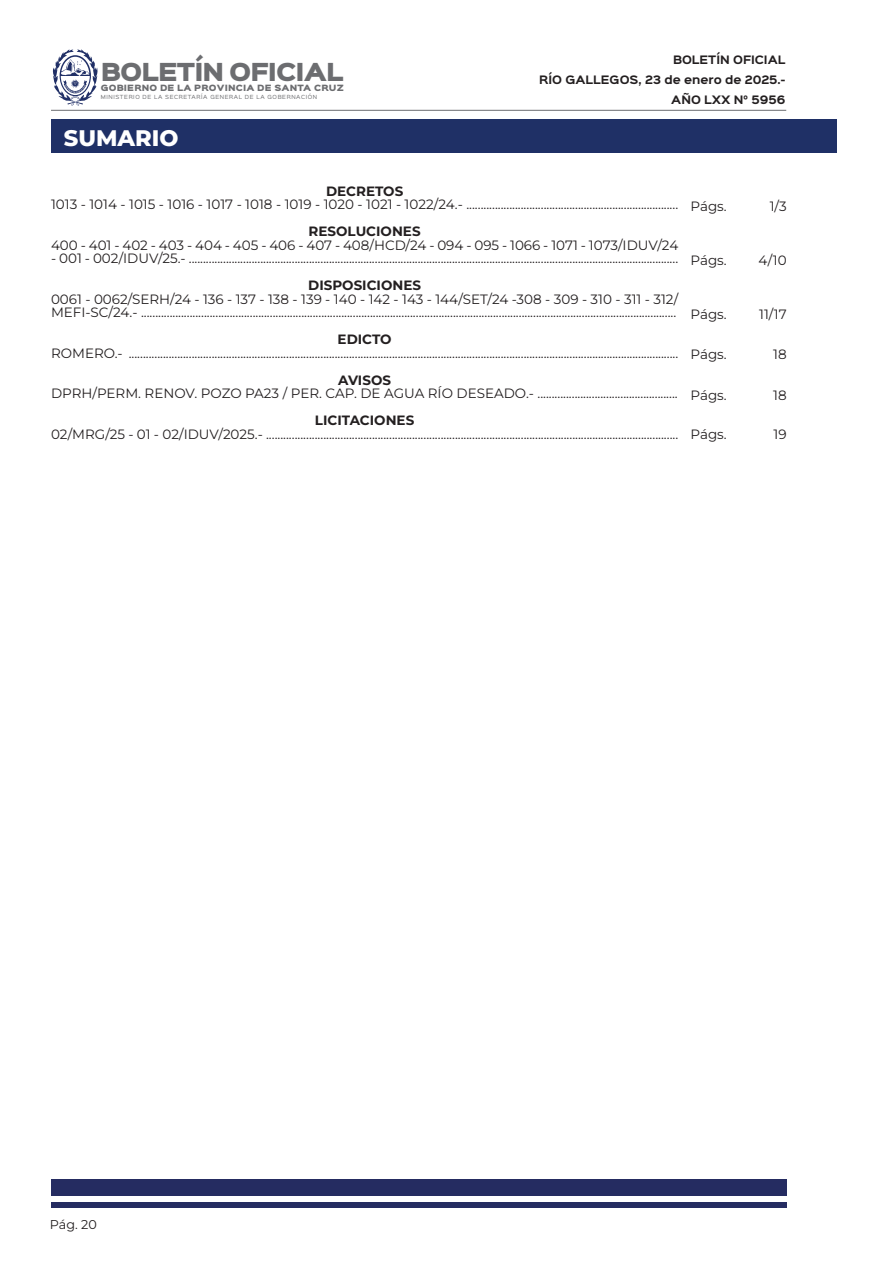
<style>
.page{position:relative;width:893px;height:1263px;background:#fff}
.page>*{position:absolute;margin:0;border:0;box-sizing:border-box;transform-origin:0 0}
.t1{font:800 22.5px "Montserrat";color:#fff}
.t2{font:22.35px "Sinkin Sans 900 X Black";letter-spacing:-.04em;color:#6c6d70}
.t3{font:13.5px/13.5px "Montserrat";color:#231f20}
.t4{font:700 13.5px "Montserrat";color:#231f20}
.t5{font:12.75px "Montserrat";color:#231f20}
.t6{font:700 10.5px/20px "Sinkin Sans 700";color:#231f20;text-align:right}
.t7{font:7.8px "Sinkin Sans 900 X Black";letter-spacing:.02em;color:#6c6d70}
.t8{font:5.1px "Sinkin Sans 400";letter-spacing:.12em;color:#6c6d70}
</style>
<div class="page">
<svg style="left:53px;top:49px;width:45px;height:57px"></svg>
<hr style="left:51px;top:110px;width:735px;height:1px;background:#6c6d70">
<div style="left:51px;top:119px;width:785px;height:33px;background:#1f3066"></div>
<div style="left:51px;top:1179px;width:736px;height:16px;background:#252c61"></div>
<div style="left:51px;top:1202px;width:736px;height:6px;background:#252c61"></div>
<h2 class="t2" style="left:101px;top:61px;width:244px">BOLETÍN OFICIAL</h2>
<p class="t7" style="left:101px;top:84px;width:245px">GOBIERNO DE LA PROVINCIA DE SANTA CRUZ</p>
<p class="t8" style="left:101px;top:93px;width:218px">MINISTERIO DE LA SECRETARÍA GENERAL DE LA GOBERNACIÓN</p>
<p class="t1" style="left:64px;top:123px;width:116px">SUMARIO</p>
<p class="t6" style="left:539px;top:50px;width:248px">BOLETÍN OFICIAL<br>RÍO GALLEGOS, 23 de enero de 2025.-<br>AÑO LXX N° 5956</p>
<p class="t4" style="left:326px;top:181px;width:79px">DECRETOS</p>
<p class="t3" style="left:51px;top:198px;width:629px">1013 - 1014 - 1015 - 1016 - 1017 - 1018 - 1019 - 1020 - 1021 - 1022/24.- ..........................................................................</p>
<p class="t4" style="left:309px;top:222px;width:113px">RESOLUCIONES</p>
<p class="t3" style="left:51px;top:238px;width:629px">400 - 401 - 402 - 403 - 404 - 405 - 406 - 407 - 408/HCD/24 - 094 - 095 - 1066 - 1071 - 1073/IDUV/24</p>
<p class="t3" style="left:51px;top:252px;width:629px">- 001 - 002/IDUV/25.- ...........................................................................................................................................................................</p>
<p class="t4" style="left:308px;top:276px;width:114px">DISPOSICIONES</p>
<p class="t3" style="left:51px;top:292px;width:629px">0061 - 0062/SERH/24 - 136 - 137 - 138 - 139 - 140 - 142 - 143 - 144/SET/24 -308 - 309 - 310 - 311 - 312/<br>MEFI-SC/24.- ...........................................................................................................................................................................................</p>
<p class="t4" style="left:338px;top:330px;width:56px">EDICTO</p>
<p class="t3" style="left:51px;top:346px;width:629px">ROMERO.- ................................................................................................................................................................................................</p>
<p class="t4" style="left:338px;top:370px;width:54px">AVISOS</p>
<p class="t3" style="left:51px;top:387px;width:628px">DPRH/PERM. RENOV. POZO PA23 / PER. CAP. DE AGUA RÍO DESEADO.- .................................................</p>
<p class="t4" style="left:315px;top:411px;width:101px">LICITACIONES</p>
<p class="t3" style="left:51px;top:427px;width:629px">02/MRG/25 - 01 - 02/IDUV/2025.- ................................................................................................................................................</p>
<p class="t3" style="left:691px;top:199px;width:38px">Págs.</p>
<p class="t3" style="left:770px;top:199px;width:19px">1/3</p>
<p class="t3" style="left:691px;top:253px;width:38px">Págs.</p>
<p class="t3" style="left:759px;top:253px;width:30px">4/10</p>
<p class="t3" style="left:691px;top:307px;width:38px">Págs.</p>
<p class="t3" style="left:759px;top:307px;width:29px">11/17</p>
<p class="t3" style="left:691px;top:347px;width:38px">Págs.</p>
<p class="t3" style="left:773px;top:347px;width:15px">18</p>
<p class="t3" style="left:691px;top:388px;width:38px">Págs.</p>
<p class="t3" style="left:773px;top:388px;width:15px">18</p>
<p class="t3" style="left:691px;top:427px;width:38px">Págs.</p>
<p class="t3" style="left:774px;top:427px;width:15px">19</p>
<p class="t5" style="left:50px;top:1215px;width:48px">Pág. 20</p>
</div>
